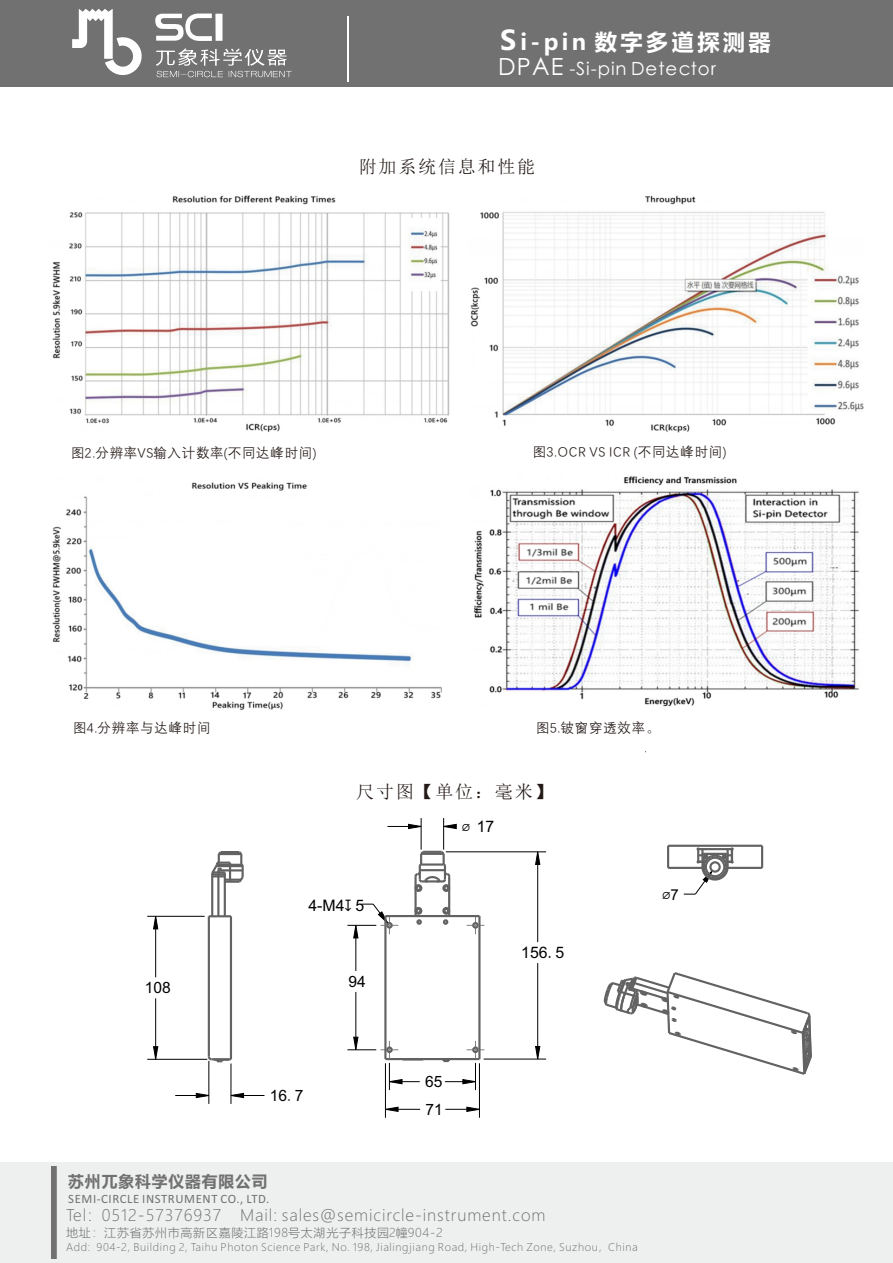
<style>
.page{position:relative;width:893px;height:1263px;background:#fff}
.page>*{position:absolute;margin:0;border:0;box-sizing:border-box;transform-origin:0 0}
.t1{font:700 22.2px "Microsoft Ya Hei";letter-spacing:.155em;color:#fff}
.t2{font:18.15px "ST Xihei";letter-spacing:.05em;color:#fff}
.t3{font:18px "Sim Sun";letter-spacing:.1em;color:#231916}
.t4{font:15.9px "Arial";color:#000}
.t5{font:15.9px "Cambria";color:#000}
.t6{font:300 15.75px "Microsoft Ya Hei";letter-spacing:.06em;color:#717171}
.t7{font:700 15.75px "Microsoft Ya Hei";letter-spacing:.06em;color:#717171}
.t8{font:15.6px/27.6px "Arial";color:#000}
.t9{font:13.5px "Deng Xian";letter-spacing:.055em;color:#231916}
.t10{font:12.75px "Calibri";letter-spacing:.045em;color:#717171}
.t11{font:300 12px "Microsoft Ya Hei";letter-spacing:.06em;color:#717171}
.t12{font:300 10.5px "Microsoft Ya Hei";letter-spacing:.06em;color:#717171}
.s1{font-size:27px}
.s2{font-size:23.7px}
.s3{font-family:"Cambria"}
.s4{font-family:"Sim Sun Ext B"}
.s5{font-family:"Arial";font-size:15px}
.s6{font-family:"Sim Hei"}
</style>
<div class="page">
<svg style="left:449px;top:213px;width:1px;height:202px"></svg>
<img style="left:52px;top:195px;width:397px;height:237px">
<img style="left:470px;top:195px;width:394px;height:238px">
<img style="left:52px;top:482px;width:390px;height:228px">
<img style="left:474px;top:476px;width:385px;height:231px">
<div style="left:0;top:0;width:892px;height:87px;background:#717171"></div>
<div style="left:215px;top:14px;width:7px;height:27px;background:#fff"></div>
<svg style="left:155px;top:13px;width:57px;height:28px"></svg>
<svg style="left:156px;top:48px;width:136px;height:29px"></svg>
<svg style="left:72px;top:9px;width:70px;height:66px"></svg>
<hr style="left:347px;top:17px;width:1px;height:65px;background:#fff">
<div style="left:0;top:1162px;width:892px;height:101px;background:#eeefef"></div>
<div style="left:52px;top:1167px;width:5px;height:92px;background:#717171"></div>
<svg style="left:153px;top:917px;width:5px;height:12px"></svg>
<svg style="left:153px;top:1046px;width:5px;height:13px"></svg>
<hr style="left:211px;top:1058px;width:20px;height:2px;background:#626262">
<hr style="left:208px;top:916px;width:2px;height:141px;background:#626262">
<hr style="left:211px;top:873px;width:2px;height:43px;background:#626262">
<hr style="left:217px;top:870px;width:2px;height:46px;background:#626262">
<hr style="left:224px;top:872px;width:2px;height:44px;background:#626262">
<hr style="left:230px;top:916px;width:2px;height:143px;background:#626262">
<hr style="left:209px;top:915px;width:22px;height:2px;background:#626262">
<svg style="left:211px;top:851px;width:33px;height:34px"></svg>
<svg style="left:175px;top:1093px;width:34px;height:5px"></svg>
<svg style="left:232px;top:1093px;width:32px;height:5px"></svg>
<hr style="left:147px;top:1059px;width:60px;height:1px;background:#000">
<hr style="left:155px;top:929px;width:1px;height:48px;background:#000">
<hr style="left:155px;top:998px;width:1px;height:49px;background:#000">
<hr style="left:209px;top:1061px;width:1px;height:43px;background:#000">
<hr style="left:231px;top:1063px;width:1px;height:41px;background:#000">
<hr style="left:147px;top:916px;width:58px;height:1px;background:#000">
<svg style="left:207px;top:1054px;width:23px;height:8px"></svg>
<svg style="left:535px;top:852px;width:5px;height:13px"></svg>
<svg style="left:535px;top:1046px;width:5px;height:13px"></svg>
<hr style="left:385px;top:1058px;width:94px;height:2px;background:#626262">
<hr style="left:384px;top:916px;width:2px;height:143px;background:#626262">
<hr style="left:414px;top:876px;width:3px;height:40px;background:#626262">
<hr style="left:448px;top:876px;width:2px;height:40px;background:#626262">
<svg style="left:467px;top:916px;width:17px;height:18px"></svg>
<hr style="left:385px;top:915px;width:94px;height:2px;background:#626262">
<hr style="left:478px;top:916px;width:2px;height:143px;background:#626262">
<div style="left:472px;top:922px;width:7px;height:6px;border:2px solid #626262;border-radius:50%"></div>
<svg style="left:445px;top:1107px;width:34px;height:5px"></svg>
<svg style="left:386px;top:1107px;width:34px;height:5px"></svg>
<hr style="left:484px;top:1059px;width:62px;height:1px;background:#000">
<hr style="left:356px;top:938px;width:1px;height:33px;background:#000">
<hr style="left:356px;top:992px;width:1px;height:45px;background:#000">
<hr style="left:385px;top:1063px;width:1px;height:55px;background:#000">
<svg style="left:347px;top:1037px;width:77px;height:53px"></svg>
<hr style="left:421px;top:818px;width:1px;height:32px;background:#000">
<hr style="left:443px;top:818px;width:1px;height:32px;background:#000">
<hr style="left:479px;top:1063px;width:1px;height:55px;background:#000">
<svg style="left:347px;top:903px;width:51px;height:35px"></svg>
<hr style="left:537px;top:864px;width:1px;height:78px;background:#000">
<hr style="left:537px;top:963px;width:1px;height:83px;background:#000">
<hr style="left:446px;top:851px;width:100px;height:1px;background:#000">
<svg style="left:387px;top:824px;width:34px;height:5px"></svg>
<svg style="left:443px;top:824px;width:14px;height:5px"></svg>
<svg style="left:442px;top:1041px;width:42px;height:49px"></svg>
<div style="left:415px;top:907px;width:7px;height:8px;border:2px solid #626262;border-radius:50%"></div>
<div style="left:415px;top:884px;width:7px;height:8px;border:2px solid #626262;border-radius:50%"></div>
<svg style="left:415px;top:908px;width:7px;height:17px"></svg>
<div style="left:442px;top:907px;width:8px;height:8px;border:2px solid #626262;border-radius:50%"></div>
<div style="left:442px;top:884px;width:8px;height:8px;border:2px solid #626262;border-radius:50%"></div>
<svg style="left:414px;top:849px;width:37px;height:42px"></svg>
<svg style="left:443px;top:908px;width:6px;height:17px"></svg>
<svg style="left:603px;top:972px;width:209px;height:103px"></svg>
<hr style="left:667px;top:846px;width:2px;height:22px;background:#626262">
<hr style="left:728px;top:867px;width:34px;height:2px;background:#626262">
<hr style="left:668px;top:867px;width:35px;height:2px;background:#626262">
<hr style="left:668px;top:845px;width:94px;height:2px;background:#626262">
<hr style="left:761px;top:846px;width:2px;height:22px;background:#626262">
<svg style="left:684px;top:846px;width:51px;height:49px"></svg>
<h1 class="t1" style="left:500px;top:32px;width:272px"><span class="s1">S</span>i-pin 数字多道探测器</h1>
<h2 class="t2" style="left:498px;top:60px;width:220px"><span class="s2">DPAE</span> -Si-pin Detector</h2>
<h3 class="t3" style="left:359px;top:157px;width:178px">附加系统信息和性能</h3>
<p class="t9" style="left:71px;top:446px;width:247px">图2.分辨率VS输⼊计数率(不同达峰时间)</p>
<p class="t9" style="left:533px;top:445px;width:195px">图3.OCR VS ICR (不同达峰时间)</p>
<p class="t9" style="left:73px;top:721px;width:139px">图4.分辨率与达峰时间</p>
<p class="t9" style="left:536px;top:721px;width:125px">图5.铍窗穿透效率。</p>
<h3 class="t3" style="left:356px;top:782px;width:198px">尺寸图【单位：毫米】</h3>
<h3 class="t8" style="left:145px;top:975px;width:28px">108</h3>
<h3 class="t4" style="left:308px;top:899px;width:57px">4-M4<span class="s3">↧</span> 5</h3>
<h3 class="t8" style="left:348px;top:969px;width:19px">94</h3>
<h3 class="t4" style="left:462px;top:820px;width:34px"><span class="s3">⌀</span> 17</h3>
<h3 class="t4" style="left:521px;top:946px;width:45px">156<span class="s4">.</span>5</h3>
<h3 class="t5" style="left:662px;top:887px;width:18px">⌀<span class="s5">7</span></h3>
<h3 class="t8" style="left:270px;top:1083px;width:35px">16<span class="s6">.</span>7</h3>
<h3 class="t8" style="left:425px;top:1069px;width:19px">65<br>71</h3>
<h3 class="t7" style="left:68px;top:1174px;width:201px">苏州兀象科学仪器有限公司</h3>
<p class="t10" style="left:68px;top:1193px;width:203px">SEMI-CIRCLE INSTRUMENT CO., LTD.</p>
<h3 class="t6" style="left:66px;top:1208px;width:481px">Tel：0512-57376937 Mail: sales@semicircle-instrument.com</h3>
<p class="t11" style="left:66px;top:1227px;width:378px">地址：江苏省苏州市高新区嘉陵江路198号太湖光子科技园2幢904-2</p>
<p class="t12" style="left:66px;top:1242px;width:573px">Add: 904-2, Building 2, Taihu Photon Science Park, No. 198, Jialingjiang Road, High-Tech Zone, Suzhou，China</p>
</div>
